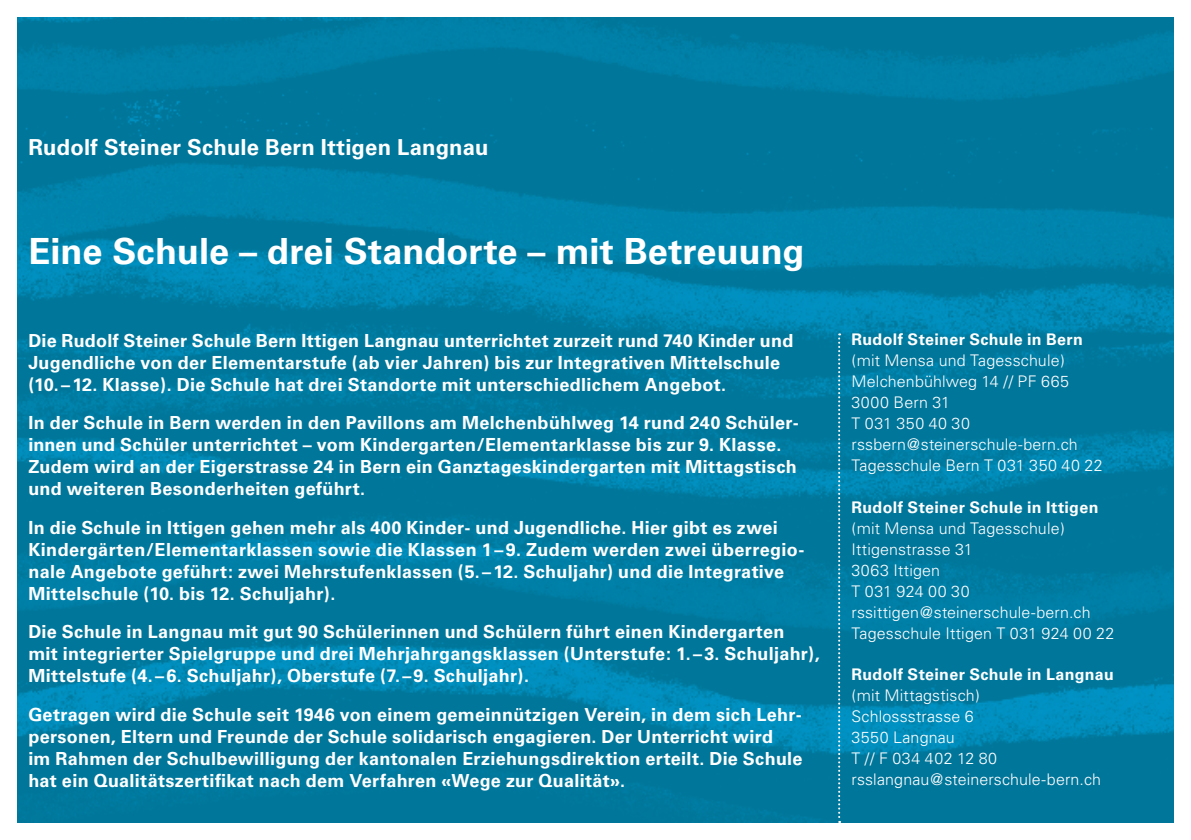
<style>
.page{position:relative;width:1191px;height:840px;background:#fff}
.page>*{position:absolute;margin:0;border:0;box-sizing:border-box;transform-origin:0 0}
.t1{font:700 36px "Univers";color:#fff}
.t2{font:700 22px "Univers";letter-spacing:.005em;color:#fff}
.t3{font:700 18px/22px "Univers";letter-spacing:.02em;color:#fff}
.t4{font:300 16px/21px "Univers";letter-spacing:.01em;color:#fff}
.t5{font:700 16px "Univers";letter-spacing:.02em;color:#fff}
</style>
<div class="page">
<img style="left:17px;top:17px;width:1157px;height:805px">
<svg style="left:838px;top:333px;width:2px;height:489px"></svg>
<p class="t2" style="left:28px;top:134px;width:462px">Rudolf Steiner Schule Bern Ittigen Langnau</p>
<h1 class="t1" style="left:28px;top:230px;width:778px">Eine Schule – drei Standorte – mit Betreuung</h1>
<p class="t3" style="left:28px;top:329px;width:766px">Die Rudolf Steiner Schule Bern Ittigen Langnau unterrichtet zurzeit rund 740 Kinder und<br>Jugendliche von der Elementarstufe (ab vier Jahren) bis zur Integrativen Mittelschule (10.–12. Klasse). Die Schule hat drei Standorte mit unterschiedlichem Angebot.</p>
<p class="t3" style="left:28px;top:412px;width:772px">In der Schule in Bern werden in den Pavillons am Melchenbühlweg 14 rund 240 Schüler&shy;innen und Schüler unterrichtet – vom Kindergarten/Elementarklasse bis zur 9. Klasse.<br>Zudem wird an der Eigerstrasse 24 in Bern ein Ganztageskindergarten mit Mittagstisch und weiteren Besonderheiten geführt.</p>
<p class="t3" style="left:28px;top:516px;width:777px">In die Schule in Ittigen gehen mehr als 400 Kinder- und Jugendliche. Hier gibt es zwei Kindergärten/Elementarklassen sowie die Klassen 1 –9. Zudem werden zwei überregio&shy;nale Angebote geführt: zwei Mehrstufenklassen (5. –12. Schuljahr) und die Integrative Mittelschule (10. bis 12. Schuljahr).</p>
<p class="t3" style="left:28px;top:620px;width:793px">Die Schule in Langnau mit gut 90 Schülerinnen und Schülern führt einen Kindergarten<br>mit integrierter Spielgruppe und drei Mehrjahrgangsklassen (Unterstufe: 1. –3. Schuljahr),<br>Mittelstufe (4.–6. Schuljahr), Oberstufe (7.–9. Schuljahr).</p>
<p class="t3" style="left:28px;top:703px;width:775px">Getragen wird die Schule seit 1946 von einem gemeinnützigen Verein, in dem sich Lehr&shy;personen, Eltern und Freunde der Schule solidarisch engagieren. Der Unterricht wird<br>im Rahmen der Schulbewilligung der kantonalen Erziehungsdirektion erteilt. Die Schule hat ein Qualitätszertifikat nach dem Verfahren «Wege zur Qualität».</p>
<p class="t5" style="left:851px;top:330px;width:233px">Rudolf Steiner Schule in Bern</p>
<p class="t4" style="left:851px;top:350px;width:252px">(mit Mensa und Tagesschule)<br>Melchenbühlweg 14 // PF 665<br>3000 Bern 31<br>T 031 350 40 30 rssbern@steinerschule-bern.ch<br>Tagesschule Bern T 031 350 40 22</p>
<p class="t5" style="left:851px;top:497px;width:248px">Rudolf Steiner Schule in Ittigen</p>
<p class="t4" style="left:851px;top:517px;width:264px">(mit Mensa und Tagesschule)<br>Ittigenstrasse 31<br>3063 Ittigen<br>T 031 924 00 30 rssittigen@steinerschule-bern.ch<br>Tagesschule Ittigen T 031 924 00 22</p>
<p class="t5" style="left:851px;top:665px;width:264px">Rudolf Steiner Schule in Langnau</p>
<p class="t4" style="left:851px;top:684px;width:251px">(mit Mittagstisch)<br>Schlossstrasse 6<br>3550 Langnau<br>T // F 034 402 12 80 rsslangnau@steinerschule-bern.ch</p>
</div>
